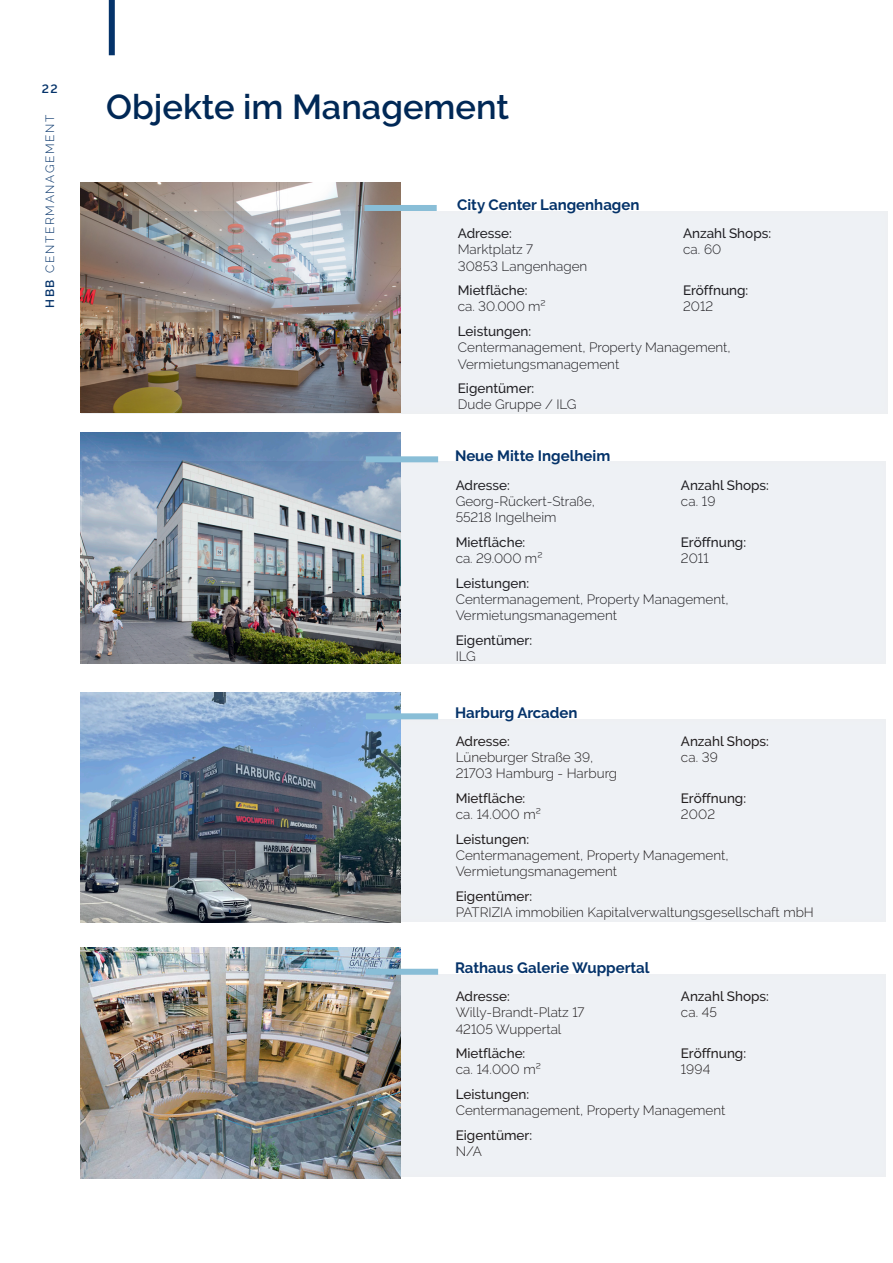
<style>
.page{position:relative;width:893px;height:1263px;background:#fff}
.page>*{position:absolute;margin:0;border:0;box-sizing:border-box;transform-origin:0 0}
.Headline_Kästchen{font:600 34.5px "Raleway";color:#002856}
.headline_Objekte{font:700 15px "Raleway";color:#05336a}
.fließtext_9_pt{font:300 13.5px/16.2px "Raleway";color:#231f20}
.fließtext_9_pt-2{font:500 13.5px "Raleway";color:#231f20}
.t1{font:300 12px "Raleway";letter-spacing:.14em;color:#05336a}
.t2{font:600 12px "Raleway";color:#05336a}
.s1{font-weight:600}
</style>
<div class="page">
<div style="left:76px;top:713px;width:811px;height:210px;background:#eef1f5"></div>
<div style="left:76px;top:968px;width:811px;height:210px;background:#eef1f5"></div>
<img style="left:81px;top:182px;width:320px;height:23px">
<img style="left:81px;top:433px;width:320px;height:22px">
<div style="left:76px;top:455px;width:811px;height:210px;background:#231f20;opacity:.75"></div>
<div style="left:366px;top:456px;width:72px;height:6px;background:#89bed7"></div>
<div style="left:74px;top:205px;width:815px;height:210px;background:#231f20;opacity:.75"></div>
<div style="left:364px;top:205px;width:73px;height:6px;background:#89bed7"></div>
<img style="left:81px;top:692px;width:320px;height:231px">
<div style="left:366px;top:713px;width:72px;height:6px;background:#89bed7"></div>
<img style="left:81px;top:947px;width:320px;height:231px">
<div style="left:366px;top:969px;width:72px;height:6px;background:#89bed7"></div>
<div style="left:109px;top:0;width:6px;height:55px;background:#05336a"></div>
<p class="t2" style="left:42px;top:81px;width:18px">22</p>
<p class="t1" style="left:43px;top:308px;width:195px;rotate:-90deg"><span class="s1">HBB</span> CENTERMANAGEMENT</p>
<p class="Headline_Kästchen" style="left:106px;top:87px;width:404px">Objekte im Management</p>
<p class="headline_Objekte" style="left:457px;top:196px;width:184px">City Center Langenhagen</p>
<p class="fließtext_9_pt-2" style="left:458px;top:226px;width:56px">Adresse:</p>
<p class="fließtext_9_pt" style="left:458px;top:241px;width:77px">Marktplatz 7</p>
<p class="fließtext_9_pt" style="left:458px;top:258px;width:131px">30853 Langenhagen</p>
<p class="fließtext_9_pt-2" style="left:458px;top:283px;width:71px">Mietfläche:</p>
<p class="fließtext_9_pt" style="left:458px;top:298px;width:89px">ca. 30.000 m²</p>
<p class="fließtext_9_pt-2" style="left:683px;top:226px;width:90px">Anzahl Shops:</p>
<p class="fließtext_9_pt" style="left:683px;top:241px;width:40px">ca. 60</p>
<p class="fließtext_9_pt-2" style="left:683px;top:283px;width:67px">Eröffnung:</p>
<p class="fließtext_9_pt" style="left:683px;top:298px;width:32px">2012</p>
<p class="fließtext_9_pt-2" style="left:458px;top:324px;width:75px">Leistungen:</p>
<p class="fließtext_9_pt" style="left:458px;top:339px;width:274px">Centermanagement, Property Management,<br>Vermietungsmanagement</p>
<p class="fließtext_9_pt-2" style="left:458px;top:381px;width:78px">Eigentümer:</p>
<p class="fließtext_9_pt" style="left:458px;top:396px;width:120px">Dude Gruppe / ILG</p>
<p class="headline_Objekte" style="left:455px;top:447px;width:157px">Neue Mitte Ingelheim</p>
<p class="fließtext_9_pt-2" style="left:456px;top:477px;width:56px">Adresse:</p>
<p class="fließtext_9_pt" style="left:456px;top:493px;width:141px">Georg-Rückert-Straße,</p>
<p class="fließtext_9_pt" style="left:456px;top:509px;width:102px">55218 Ingelheim</p>
<p class="fließtext_9_pt-2" style="left:456px;top:534px;width:71px">Mietfläche:</p>
<p class="fließtext_9_pt" style="left:456px;top:550px;width:88px">ca. 29.000 m²</p>
<p class="fließtext_9_pt-2" style="left:681px;top:477px;width:90px">Anzahl Shops:</p>
<p class="fließtext_9_pt" style="left:681px;top:493px;width:36px">ca. 19</p>
<p class="fließtext_9_pt-2" style="left:681px;top:534px;width:67px">Eröffnung:</p>
<p class="fließtext_9_pt" style="left:681px;top:550px;width:29px">2011</p>
<p class="fließtext_9_pt-2" style="left:456px;top:575px;width:75px">Leistungen:</p>
<p class="fließtext_9_pt" style="left:456px;top:591px;width:274px">Centermanagement, Property Management,<br>Vermietungsmanagement</p>
<p class="fließtext_9_pt-2" style="left:456px;top:632px;width:78px">Eigentümer:</p>
<p class="fließtext_9_pt" style="left:456px;top:648px;width:22px">ILG</p>
<p class="headline_Objekte" style="left:455px;top:704px;width:124px">Harburg Arcaden</p>
<p class="fließtext_9_pt-2" style="left:456px;top:733px;width:56px">Adresse:</p>
<p class="fließtext_9_pt" style="left:456px;top:749px;width:139px">Lüneburger Straße 39,</p>
<p class="fließtext_9_pt" style="left:456px;top:765px;width:163px">21703 Hamburg - Harburg</p>
<p class="fließtext_9_pt-2" style="left:456px;top:790px;width:71px">Mietfläche:</p>
<p class="fließtext_9_pt" style="left:456px;top:806px;width:87px">ca. 14.000 m²</p>
<p class="fließtext_9_pt-2" style="left:681px;top:733px;width:90px">Anzahl Shops:</p>
<p class="fließtext_9_pt" style="left:681px;top:749px;width:39px">ca. 39</p>
<p class="fließtext_9_pt-2" style="left:681px;top:790px;width:67px">Eröffnung:</p>
<p class="fließtext_9_pt" style="left:681px;top:806px;width:36px">2002</p>
<p class="fließtext_9_pt-2" style="left:456px;top:831px;width:75px">Leistungen:</p>
<p class="fließtext_9_pt" style="left:456px;top:847px;width:274px">Centermanagement, Property Management,<br>Vermietungsmanagement</p>
<p class="fließtext_9_pt-2" style="left:456px;top:888px;width:78px">Eigentümer:</p>
<p class="fließtext_9_pt" style="left:456px;top:904px;width:360px">PATRIZIA immobilien Kapitalverwaltungsgesellschaft mbH</p>
<p class="headline_Objekte" style="left:455px;top:959px;width:196px">Rathaus Galerie Wuppertal</p>
<p class="fließtext_9_pt-2" style="left:456px;top:988px;width:56px">Adresse:</p>
<p class="fließtext_9_pt" style="left:456px;top:1004px;width:130px">Willy-Brandt-Platz 17</p>
<p class="fließtext_9_pt" style="left:456px;top:1021px;width:107px">42105 Wuppertal</p>
<p class="fließtext_9_pt-2" style="left:456px;top:1046px;width:71px">Mietfläche:</p>
<p class="fließtext_9_pt" style="left:456px;top:1061px;width:87px">ca. 14.000 m²</p>
<p class="fließtext_9_pt-2" style="left:681px;top:988px;width:90px">Anzahl Shops:</p>
<p class="fließtext_9_pt" style="left:681px;top:1004px;width:38px">ca. 45</p>
<p class="fließtext_9_pt-2" style="left:681px;top:1046px;width:67px">Eröffnung:</p>
<p class="fließtext_9_pt" style="left:681px;top:1061px;width:31px">1994</p>
<p class="fließtext_9_pt-2" style="left:456px;top:1086px;width:75px">Leistungen:</p>
<p class="fließtext_9_pt" style="left:456px;top:1102px;width:271px">Centermanagement, Property Management</p>
<p class="fließtext_9_pt-2" style="left:456px;top:1127px;width:78px">Eigentümer:</p>
<p class="fließtext_9_pt" style="left:456px;top:1143px;width:28px">N/A</p>
</div>
